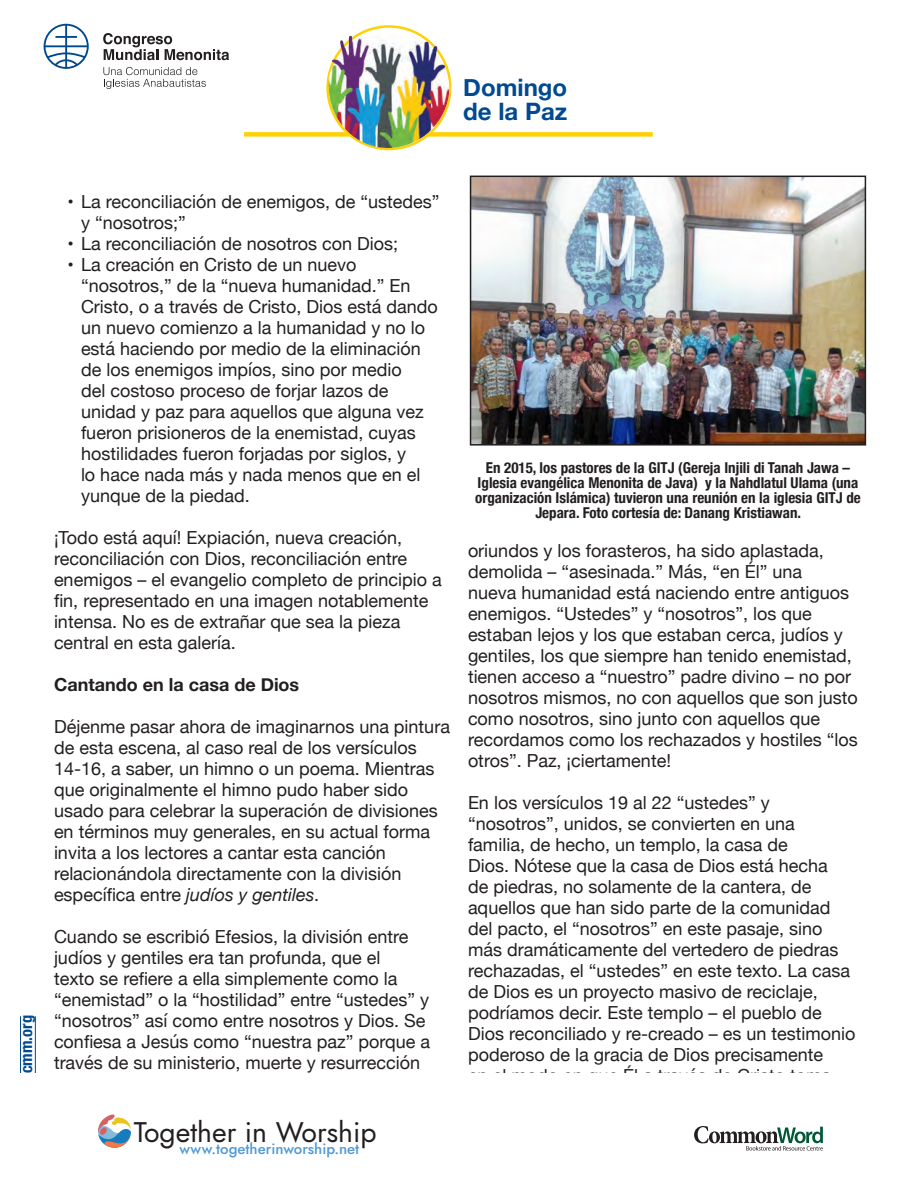
<style>
.page{position:relative;width:918px;height:1188px;background:#fff}
.page>*{position:absolute;margin:0;border:0;box-sizing:border-box;transform-origin:0 0}
.t1{font:italic 28.35px "Renner";color:#231f20}
.t2{font:700 24px/24px "Helvetica Neue";color:#014a91}
.t3{font:18px/21px "Helvetica Neue";color:#231f20}
.t4{font:700 18px "Helvetica Neue";color:#231f20}
.t5{font:700 condensed 15px/15px "Helvetica Neue";color:#231f20;text-align:center}
.t6{font:italic 500 15px "Renner";color:#4f99d2}
.s1{font-style:italic}
</style>
<div class="page">
<div style="left:244px;top:132px;width:409px;height:5px;background:#fed105"></div>
<img style="left:325px;top:28px;width:125px;height:121px">
<hr style="left:20px;top:1016px;width:1px;height:132px;background:#014a91">
<hr style="left:35px;top:1016px;width:1px;height:132px;background:#014a91">
<svg style="left:103px;top:33px;width:126px;height:27px"></svg>
<svg style="left:103px;top:67px;width:103px;height:22px"></svg>
<svg style="left:44px;top:24px;width:45px;height:45px"></svg>
<img style="left:473px;top:179px;width:390px;height:264px">
<div style="left:470px;top:176px;width:396px;height:270px;border:2px solid #231f20"></div>
<div style="left:1px;top:1074px;width:914px;height:112px;background:#fff"></div>
<svg style="left:98px;top:1115px;width:33px;height:33px"></svg>
<svg style="left:694px;top:1126px;width:129px;height:25px"></svg>
<h2 class="t2" style="left:463px;top:76px;width:105px">Domingo de la Paz</h2>
<p class="t3" style="left:81px;top:192px;width:360px;text-indent:-14px">• La reconciliación de enemigos, de “ustedes” y “nosotros;”</p>
<p class="t3" style="left:68px;top:234px;width:332px">• La reconciliación de nosotros con Dios;</p>
<p class="t3" style="left:81px;top:255px;width:358px;text-indent:-14px">• La creación en Cristo de un nuevo “nosotros,” de la “nueva humanidad.” En Cristo, o a través de Cristo, Dios está dando un nuevo comienzo a la humanidad y no lo está haciendo por medio de la eliminación de los enemigos impíos, sino por medio<br>del costoso proceso de forjar lazos de unidad y paz para aquellos que alguna vez fueron prisioneros de la enemistad, cuyas hostilidades fueron forjadas por siglos, y<br>lo hace nada más y nada menos que en el yunque de la piedad.</p>
<p class="t3" style="left:54px;top:528px;width:389px">¡Todo está aquí! Expiación, nueva creación, reconciliación con Dios, reconciliación entre enemigos – el evangelio completo de principio a fin, representado en una imagen notablemente intensa. No es de extrañar que sea la pieza central en esta galería.</p>
<p class="t4" style="left:54px;top:670px;width:247px">Cantando en la casa de Dios</p>
<p class="t3" style="left:54px;top:717px;width:398px">Déjenme pasar ahora de imaginarnos una pintura de esta escena, al caso real de los versículos 14-16, a saber, un himno o un poema. Mientras que originalmente el himno pudo haber sido usado para celebrar la superación de divisiones en términos muy generales, en su actual forma invita a los lectores a cantar esta canción relacionándola directamente con la división específica entre <span class="s1">judíos y gentiles</span>.</p>
<p class="t3" style="left:54px;top:927px;width:378px">Cuando se escribió Efesios, la división entre judíos y gentiles era tan profunda, que el<br>texto se refiere a ella simplemente como la “enemistad” o la “hostilidad” entre “ustedes” y “nosotros” así como entre nosotros y Dios. Se confiesa a Jesús como “nuestra paz” porque a través de su ministerio, muerte y resurrección</p>
<p class="t3" style="left:54px;top:1116px;width:357px">entre los amados y los no amados, entre los</p>
<h1 class="t1" style="left:134px;top:1113px;width:244px">Together in Worship</h1>
<p class="t6" style="left:179px;top:1138px;width:181px">www.togetherinworship.net</p>
<p class="t5" style="left:475px;top:460px;width:387px">En 2015, los pastores de la GITJ (Gereja Injili di Tanah Jawa – Iglesia evangélica Menonita de Java) y la Nahdlatul Ulama (una organización Islámica) tuvieron una reunión en la iglesia GITJ de Jepara. Foto cortesía de: Danang Kristiawan.</p>
<p class="t3" style="left:468px;top:541px;width:391px">oriundos y los forasteros, ha sido aplastada, demolida – “asesinada.” Más, “en Él” una<br>nueva humanidad está naciendo entre antiguos enemigos. “Ustedes” y “nosotros”, los que estaban lejos y los que estaban cerca, judíos y gentiles, los que siempre han tenido enemistad, tienen acceso a “nuestro” padre divino – no por nosotros mismos, no con aquellos que son justo como nosotros, sino junto con aquellos que recordamos como los rechazados y hostiles “los otros”. Paz, ¡ciertamente!</p>
<p class="t3" style="left:468px;top:793px;width:389px">En los versículos 19 al 22 “ustedes” y “nosotros”, unidos, se convierten en una familia, de hecho, un templo, la casa de<br>Dios. Nótese que la casa de Dios está hecha<br>de piedras, no solamente de la cantera, de aquellos que han sido parte de la comunidad del pacto, el “nosotros” en este pasaje, sino más dramáticamente del vertedero de piedras rechazadas, el “ustedes” en este texto. La casa de Dios es un proyecto masivo de reciclaje, podríamos decir. Este templo – el pueblo de Dios reconciliado y re-creado – es un testimonio poderoso de la gracia de Dios precisamente<br>en el modo en que Él a través de Cristo toma</p>
</div>
